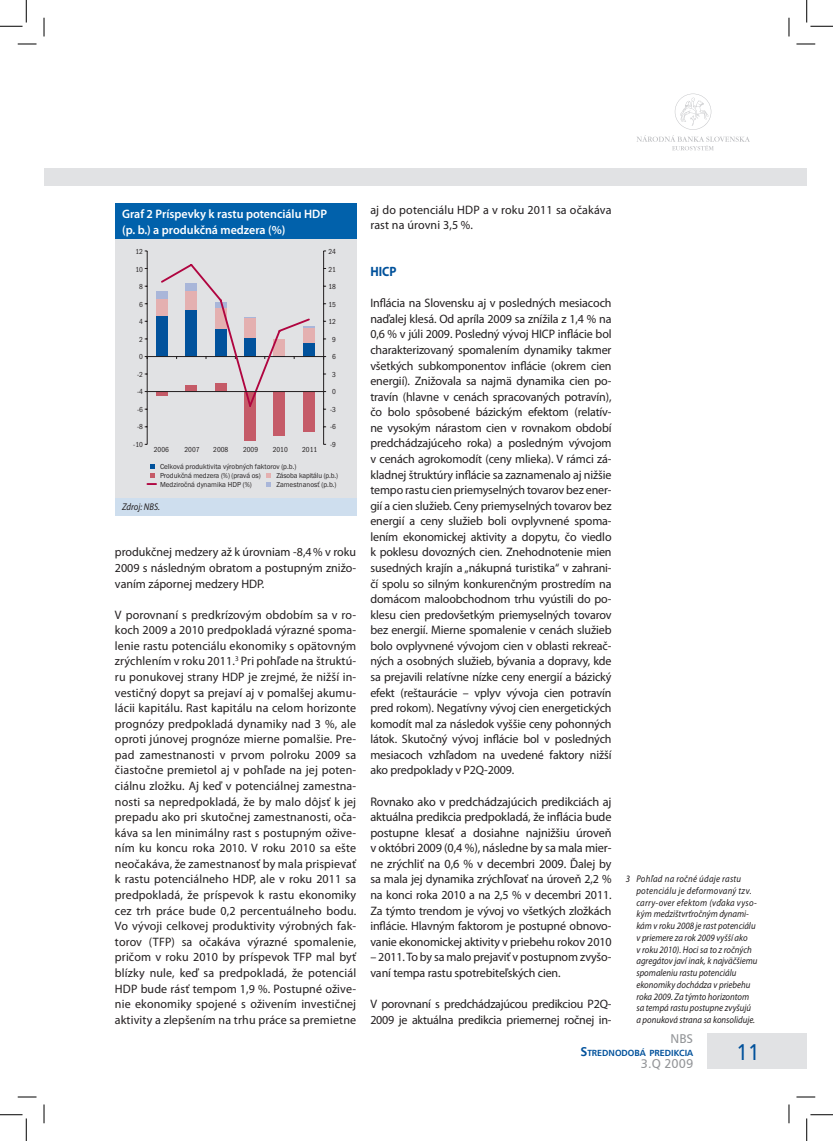
<style>
.page{position:relative;width:833px;height:1141px;background:#fff}
.page>*{position:absolute;margin:0;border:0;box-sizing:border-box;transform-origin:0 0}
.t1{font:22.5px "Humanist 777 AT";color:#01519b;scale:.91 1}
.t2{font:700 13.5px "Myriad Pro";color:#01519b;scale:.9 1}
.t3{font:12.5px/15.5px "Myriad Pro";letter-spacing:-.01em;color:#231f20;text-align:justify}
.t4{font:12.5px "Humanist 777 AT";color:#939598}
.t5{font:12.25px/15.6px "Myriad Pro";letter-spacing:-.01em;color:#231f20;text-align:justify}
.t6{font:600 12.25px/15.6px "Myriad Pro";color:#fff}
.t7{font:12.25px/15.6px "Myriad Pro";letter-spacing:.01em;color:#231f20}
.t8{font:italic 9.75px/11.8px "Myriad Pro";color:#231f20;scale:.9 1}
.t9{font:8.75px "Humanist 777 AT Bold";color:#01519b}
.t10{font:7.5px/9px "Franklin Got Itc TEE";color:#231f20;scale:.95 1}
.t11{font:condensed 7.5px "Franklin Got Itc TEE";color:#231f20}
.t12{font:7.5px/9px "Franklin Got Itc TEE";color:#231f20;scale:.93 1}
.s1{font-size:12.25px}
.s2{font-size:12.5px}
</style>
<div class="page">
<div style="left:44px;top:168px;width:762px;height:18px;background:#e1e2e4"></div>
<svg style="left:637px;top:94px;width:112px;height:56px"></svg>
<div style="left:707px;top:1033px;width:99px;height:35px;background:#e1e2e4"></div>
<div style="left:115px;top:203px;width:241px;height:36px;background:#0161ab"></div>
<div style="left:115px;top:239px;width:241px;height:259px;background:#e1e2e4"></div>
<div style="left:115px;top:498px;width:241px;height:17px;background:#cedeee"></div>
<svg style="left:266px;top:473px;width:5px;height:14px"></svg>
<svg style="left:147px;top:464px;width:9px;height:21px"></svg>
<div style="left:156px;top:316px;width:12px;height:40px;background:#01529c"></div>
<div style="left:156px;top:298px;width:12px;height:18px;background:#e4b0b0"></div>
<div style="left:156px;top:291px;width:12px;height:7px;background:#a9b6d9"></div>
<div style="left:156px;top:391px;width:12px;height:5px;background:#c55b68"></div>
<div style="left:244px;top:391px;width:12px;height:50px;background:#c55b68"></div>
<div style="left:273px;top:391px;width:12px;height:45px;background:#c55b68"></div>
<div style="left:303px;top:391px;width:11px;height:41px;background:#c55b68"></div>
<hr style="left:147px;top:251px;width:1px;height:193px;background:#231f20">
<hr style="left:147px;top:356px;width:176px;height:1px;background:#231f20">
<svg style="left:159px;top:264px;width:155px;height:143px"></svg>
<hr style="left:323px;top:251px;width:1px;height:193px;background:#231f20">
<hr style="left:147px;top:391px;width:176px;height:1px;background:#231f20">
<svg style="left:18px;top:43px;width:18px;height:2px"></svg>
<svg style="left:796px;top:43px;width:18px;height:2px"></svg>
<svg style="left:18px;top:1096px;width:18px;height:1px"></svg>
<svg style="left:796px;top:1096px;width:18px;height:1px"></svg>
<svg style="left:43px;top:18px;width:2px;height:18px"></svg>
<svg style="left:43px;top:1104px;width:2px;height:19px"></svg>
<svg style="left:788px;top:18px;width:1px;height:18px"></svg>
<svg style="left:788px;top:1104px;width:1px;height:19px"></svg>
<svg style="left:0;top:0;width:27px;height:27px"></svg>
<svg style="left:0;top:1114px;width:27px;height:26px"></svg>
<svg style="left:806px;top:0;width:26px;height:27px"></svg>
<svg style="left:806px;top:1114px;width:26px;height:26px"></svg>
<p class="t6" style="left:122px;top:206px;width:206px">Graf 2 Príspevky k rastu potenciálu HDP (p. b.) a produkčná medzera (%)</p>
<p class="t11" style="left:135px;top:247px;width:9px">12</p>
<p class="t11" style="left:135px;top:265px;width:9px">10</p>
<p class="t11" style="left:139px;top:282px;width:5px">8</p>
<p class="t11" style="left:139px;top:300px;width:5px">6</p>
<p class="t11" style="left:139px;top:317px;width:5px">4</p>
<p class="t11" style="left:139px;top:335px;width:5px">2</p>
<p class="t11" style="left:139px;top:352px;width:5px">0</p>
<p class="t11" style="left:137px;top:370px;width:7px">-2</p>
<p class="t11" style="left:137px;top:387px;width:7px">-4</p>
<p class="t11" style="left:137px;top:405px;width:7px">-6</p>
<p class="t11" style="left:137px;top:422px;width:7px">-8</p>
<p class="t11" style="left:133px;top:440px;width:11px">-10</p>
<p class="t11" style="left:154px;top:445px;width:17px">2006</p>
<p class="t11" style="left:272px;top:445px;width:17px">2010</p>
<p class="t11" style="left:302px;top:445px;width:17px">2011</p>
<p class="t11" style="left:184px;top:445px;width:17px">2007</p>
<p class="t11" style="left:213px;top:445px;width:17px">2008</p>
<p class="t11" style="left:243px;top:445px;width:17px">2009</p>
<p class="t11" style="left:328px;top:247px;width:9px">24</p>
<p class="t11" style="left:328px;top:265px;width:9px">21</p>
<p class="t11" style="left:328px;top:282px;width:9px">18</p>
<p class="t11" style="left:328px;top:300px;width:9px">15</p>
<p class="t11" style="left:328px;top:317px;width:9px">12</p>
<p class="t11" style="left:332px;top:335px;width:5px">9</p>
<p class="t11" style="left:332px;top:352px;width:5px">6</p>
<p class="t11" style="left:332px;top:370px;width:5px">3</p>
<p class="t11" style="left:332px;top:387px;width:5px">0</p>
<p class="t11" style="left:330px;top:405px;width:7px">-3</p>
<p class="t11" style="left:330px;top:422px;width:7px">-6</p>
<p class="t11" style="left:330px;top:440px;width:7px">-9</p>
<p class="t10" style="left:160px;top:462px;width:145px">Celková produktivita výrobných faktorov (p.b.)<br>Produkčná medzera (%) (pravá os)<br>Medziročná dynamika HDP (%)</p>
<p class="t12" style="left:276px;top:471px;width:68px">Zásoba kapitálu (p.b.)<br>Zamestnanosť (p.b.)</p>
<p class="t8" style="left:122px;top:501px;width:44px">Zdroj: NBS.</p>
<p class="t5" style="left:115px;top:544px;width:242px">produkčnej medzery až k úrovniam -8,4 % v roku 2009 s následným obratom a postupným znižo&shy;vaním zápornej medzery HDP.</p>
<p class="t5" style="left:115px;top:607px;width:242px">V porovnaní s predkrízovým obdobím sa v ro&shy;koch 2009 a 2010 predpokladá výrazné spoma&shy;lenie rastu potenciálu ekonomiky s opätovným zrýchlením v roku 2011.<sup>3</sup> Pri pohľade na štruktú&shy;ru ponukovej strany HDP je zrejmé, že nižší in&shy;vestičný dopyt sa prejaví aj v pomalšej akumu&shy;lácii kapitálu. Rast kapitálu na celom horizonte prognózy predpokladá dynamiky nad 3 %, ale oproti júnovej prognóze mierne pomalšie. Pre&shy;pad zamestnanosti v prvom polroku 2009 sa čiastočne premietol aj v pohľade na jej poten&shy;ciálnu zložku. Aj keď v potenciálnej zamestna&shy;nosti sa nepredpokladá, že by malo dôjsť k jej prepadu ako pri skutočnej zamestnanosti, oča&shy;káva sa len minimálny rast s postupným ožive&shy;ním ku koncu roka 2010. V roku 2010 sa ešte neočakáva, že zamestnanosť by mala prispievať k rastu potenciálneho HDP, ale v roku 2011 sa predpokladá, že príspevok k rastu ekonomiky cez trh práce bude 0,2 percentuálneho bodu.<br>Vo vývoji celkovej produktivity výrobných fak&shy;torov (TFP) sa očakáva výrazné spomalenie, pričom v roku 2010 by príspevok TFP mal byť blízky nule, keď sa predpokladá, že potenciál HDP bude rásť tempom 1,9 %. Postupné ožive&shy;nie ekonomiky spojené s oživením investičnej aktivity a zlepšením na trhu práce sa premietne</p>
<p class="t7" style="left:370px;top:202px;width:242px">aj do potenciálu HDP a v roku 2011 sa očakáva rast na úrovni 3,5 %.</p>
<p class="t2" style="left:370px;top:264px;width:31px">HICP</p>
<p class="t5" style="left:370px;top:295px;width:242px">Inflácia na Slovensku aj v posledných mesiacoch naďalej klesá. Od apríla 2009 sa znížila z 1,4 % na 0,6 % v júli 2009. Posledný vývoj HICP inflácie bol charakterizovaný spomalením dynamiky takmer všetkých subkomponentov inflácie (okrem cien energií). Znižovala sa najmä dynamika cien po&shy;travín (hlavne v cenách spracovaných potravín), čo bolo spôsobené bázickým efektom (relatív&shy;ne vysokým nárastom cien v rovnakom období predchádzajúceho roka) a posledným vývojom v cenách agrokomodít (ceny mlieka). V rámci zá&shy;kladnej štruktúry inflácie sa zaznamenalo aj nižšie tempo rastu cien priemyselných tovarov bez ener&shy;gií a cien služieb. Ceny priemyselných tovarov bez energií a ceny služieb boli ovplyvnené spoma&shy;lením ekonomickej aktivity a dopytu, čo viedlo k poklesu dovozných cien. Znehodnotenie mien susedných krajín a „nákupná turistika“ v zahrani&shy;čí spolu so silným konkurenčným prostredím na domácom maloobchodnom trhu vyústili do po&shy;klesu cien predovšetkým priemyselných tovarov bez energií. Mierne spomalenie v cenách služieb bolo ovplyvnené vývojom cien v oblasti rekreač&shy;ných a osobných služieb, bývania a dopravy, kde sa prejavili relatívne nízke ceny energií a bázický efekt (reštaurácie – vplyv vývoja cien potravín pred rokom). Negatívny vývoj cien energetických komodít mal za následok vyššie ceny pohonných látok. Skutočný vývoj inflácie bol v posledných mesiacoch vzhľadom na uvedené faktory nižší ako predpoklady v P2Q-2009.</p>
<p class="t3" style="left:370px;top:793px;width:242px">Rovnako ako v predchádzajúcich predikciách aj aktuálna predikcia predpokladá, že inflácia bude postupne klesať a dosiahne najnižšiu úroveň v októbri 2009 (0,4 %), následne by sa mala mier&shy;ne zrýchliť na 0,6 % v decembri 2009. <span class="s1">Ďalej by</span></p>
<p class="t5" style="left:370px;top:871px;width:242px">sa mala jej dynamika zrýchľovať na úroveň 2,2 % na konci roka 2010 a na 2,5 % v decembri 2011.<br>Za týmto trendom je vývoj vo všetkých zložkách inflácie. Hlavným faktorom je postupné obnovo&shy;vanie ekonomickej aktivity v priebehu rokov 2010</p>
<p class="t5" style="left:370px;top:949px;width:242px">– 2011. To by sa malo prejaviť v postupnom zvyšo&shy;vaní tempa rastu spotrebiteľských cien.</p>
<p class="t5" style="left:370px;top:996px;width:242px">V porovnaní s predchádzajúcou predikciou P2Q-<br>2009 je aktuálna predikcia priemernej ročnej in-</p>
<p class="t8" style="left:636px;top:873px;width:136px;text-indent:-11px">3 Pohľad na ročné údaje rastu potenciálu je deformovaný tzv. carry-over efektom (vďaka vyso&shy;kým medzištvrťročným dynami&shy;kám v roku 2008 je rast potenciálu v priemere za rok 2009 vyšší ako<br>v roku 2010). Hoci sa to z ročných agregátov javí inak, k najväčšiemu spomaleniu rastu potenciálu ekonomiky dochádza v priebehu roka 2009. Za týmto horizontom sa tempá rastu postupne zvyšujú a ponuková strana sa konsoliduje.</p>
<p class="t4" style="left:670px;top:1031px;width:24px">NBS</p>
<p class="t9" style="left:580px;top:1047px;width:114px"><span class="s2">S</span>TREDNODOBÁ PREDIKCIA</p>
<p class="t4" style="left:640px;top:1056px;width:54px">3.Q 2009</p>
<h1 class="t1" style="left:736px;top:1038px;width:27px">11</h1>
</div>
